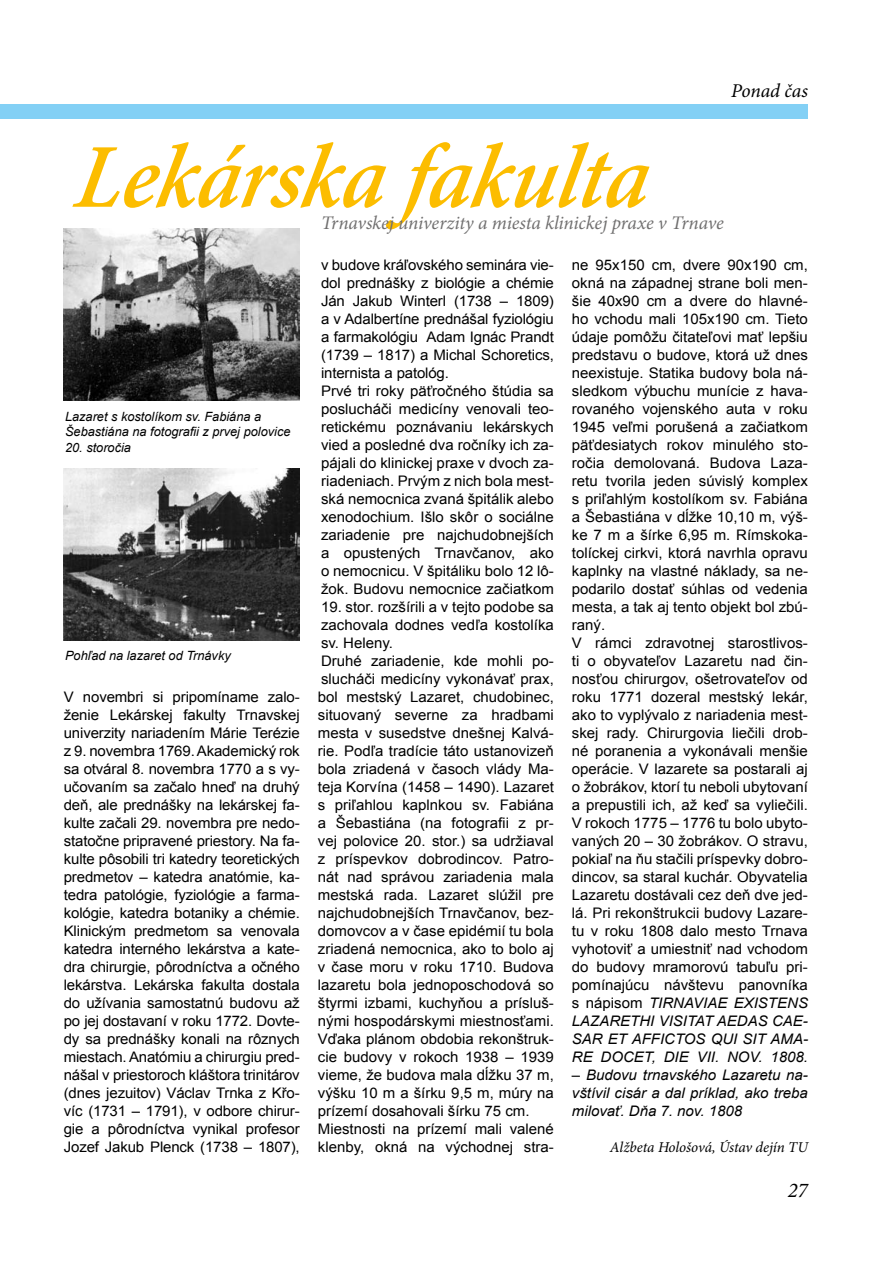
<style>
.page{position:relative;width:893px;height:1263px;background:#fff}
.page>*{position:absolute;margin:0;border:0;box-sizing:border-box;transform-origin:0 0}
.t1{font:italic 600 91.5px "Minion Pro";color:#fcbd00;scale:.93 1}
.t2{font:italic 21px "Minion Pro";color:#000}
.t3{font:italic 19.5px "Minion Pro";letter-spacing:-.005em;color:#000}
.t4{font:italic 19.2px "Minion Pro";letter-spacing:-.01em;color:#706f6f}
.t5{font:italic 15px "Minion Pro";letter-spacing:-.01em;color:#000}
.t6{font:14.55px/18px "Arial";color:#000}
.t7{font:italic 14.55px/18px "Arial";color:#000;text-align:justify}
.t8{font:italic 12.75px/15.3px "Arial";color:#000}
.s1{font-style:italic}
.s2{font-style:normal}
</style>
<div class="page">
<div style="left:0;top:104px;width:808px;height:15px;background:#83d0f5"></div>
<img style="left:64px;top:468px;width:236px;height:172px">
<img style="left:64px;top:229px;width:236px;height:172px">
<h3 class="t3" style="left:731px;top:78px;width:78px">Ponad čas</h3>
<h1 class="t1" style="left:72px;top:113px;width:642px">Lekárska fakulta</h1>
<h3 class="t4" style="left:321px;top:210px;width:404px">Trnavskej univerzity a miesta klinickej praxe v Trnave</h3>
<p class="t8" style="left:65px;top:409px;width:227px">Lazaret s kostolíkom sv. Fabiána a<br>Šebastiána na fotografii z prvej polovice</p>
<p class="t8" style="left:65px;top:440px;width:67px">20. storočia</p>
<p class="t8" style="left:65px;top:648px;width:167px">Pohľad na lazaret od Trnávky</p>
<p class="t6" style="left:64px;top:688px;width:238px;text-align:justify">V novembri si pripomíname zalo&shy;ženie Lekárskej fakulty Trnavskej univerzity nariadením Márie Terézie z 9. novembra 1769. Akademický rok sa otváral 8. novembra 1770 a s vy&shy;učovaním sa začalo hneď na druhý deň, ale prednášky na lekárskej fa&shy;kulte začali 29. novembra pre nedo&shy;statočne pripravené priestory. Na fa&shy;kulte pôsobili tri katedry teoretických predmetov – katedra anatómie, ka&shy;tedra patológie, fyziológie a farma&shy;kológie, katedra botaniky a chémie.<br>Klinickým predmetom sa venovala katedra interného lekárstva a kate&shy;dra chirurgie, pôrodníctva a očného lekárstva. Lekárska fakulta dostala do užívania samostatnú budovu až po jej dostavaní v roku 1772. Dovte&shy;dy sa prednášky konali na rôznych miestach. Anatómiu a chirurgiu pred&shy;nášal v priestoroch kláštora trinitárov (dnes jezuitov) Václav Trnka z Křo&shy;víc (1731 – 1791), v odbore chirur&shy;gie a pôrodníctva vynikal profesor Jozef Jakub Plenck (1738 – 1807),</p>
<p class="t6" style="left:321px;top:256px;width:234px">v budove kráľovského seminára vie&shy;dol prednášky z biológie a chémie Ján Jakub Winterl (1738 – 1809) a v Adalbertíne prednášal fyziológiu a farmakológiu Adam Ignác Prandt (1739 – 1817) a Michal Schoretics, internista a patológ.<br>Prvé tri roky päťročného štúdia sa poslucháči medicíny venovali teo&shy;retickému poznávaniu lekárskych vied a posledné dva ročníky ich za&shy;pájali do klinickej praxe v dvoch za&shy;riadeniach. Prvým z nich bola mest&shy;ská nemocnica zvaná špitálik alebo xenodochium. Išlo skôr o sociálne zariadenie pre najchudobnejších a opustených Trnavčanov, ako o nemocnicu. V špitáliku bolo 12 lô&shy;žok. Budovu nemocnice začiatkom</p>
<p class="t6" style="left:318px;top:598px;width:238px">19. stor. rozšírili a v tejto podobe sa zachovala dodnes vedľa kostolíka sv. Heleny.<br>Druhé zariadenie, kde mohli po&shy;slucháči medicíny vykonávať prax, bol mestský Lazaret, chudobinec, situovaný severne za hradbami mesta v susedstve dnešnej Kalvá&shy;rie. Podľa tradície táto ustanovizeň bola zriadená v časoch vlády Ma&shy;teja Korvína (1458 – 1490). Lazaret s priľahlou kaplnkou sv. Fabiána a Šebastiána (na fotografii z pr&shy;vej polovice 20. stor.) sa udržiaval z príspevkov dobrodincov. Patro&shy;nát nad správou zariadenia mala mestská rada. Lazaret slúžil pre najchudobnejších Trnavčanov, bez&shy;domovcov a v čase epidémií tu bola zriadená nemocnica, ako to bolo aj v čase moru v roku 1710. Budova lazaretu bola jednoposchodová so štyrmi izbami, kuchyňou a prísluš&shy;nými hospodárskymi miestnosťami.<br>Vďaka plánom obdobia rekonštruk&shy;cie budovy v rokoch 1938 – 1939 vieme, že budova mala dĺžku 37 m, výšku 10 m a šírku 9,5 m, múry na prízemí dosahovali šírku 75 cm.<br>Miestnosti na prízemí mali valené klenby, okná na východnej stra-</p>
<p class="t6" style="left:572px;top:256px;width:238px">ne 95x150 cm, dvere 90x190 cm, okná na západnej strane boli men&shy;šie 40x90 cm a dvere do hlavné&shy;ho vchodu mali 105x190 cm. Tieto údaje pomôžu čitateľovi mať lepšiu predstavu o budove, ktorá už dnes neexistuje. Statika budovy bola ná&shy;sledkom výbuchu munície z hava&shy;rovaného vojenského auta v roku<br>1945 veľmi porušená a začiatkom päťdesiatych rokov minulého sto&shy;ročia demolovaná. Budova Laza&shy;retu tvorila jeden súvislý komplex s priľahlým kostolíkom sv. Fabiána a Šebastiána v dĺžke 10,10 m, výš&shy;ke 7 m a šírke 6,95 m. Rímskoka&shy;tolíckej cirkvi, ktorá navrhla opravu kaplnky na vlastné náklady, sa ne&shy;podarilo dostať súhlas od vedenia mesta, a tak aj tento objekt bol zbú&shy;raný.<br>V rámci zdravotnej starostlivos&shy;ti o obyvateľov Lazaretu nad čin&shy;nosťou chirurgov, ošetrovateľov od roku 1771 dozeral mestský lekár, ako to vyplývalo z nariadenia mest&shy;skej rady. Chirurgovia liečili drob&shy;né poranenia a vykonávali menšie operácie. V lazarete sa postarali aj o žobrákov, ktorí tu neboli ubytovaní a prepustili ich, až keď sa vyliečili.<br>V rokoch 1775 – 1776 tu bolo ubyto&shy;vaných 20 – 30 žobrákov. O stravu, pokiaľ na ňu stačili príspevky dobro&shy;dincov, sa staral kuchár. Obyvatelia<br>Lazaretu dostávali cez deň dve jed&shy;lá. Pri rekonštrukcii budovy Lazare&shy;tu v roku 1808 dalo mesto Trnava vyhotoviť a umiestniť nad vchodom do budovy mramorovú tabuľu pri&shy;pomínajúcu návštevu panovníka s nápisom <span class="s1">TIRNAVIAE EXISTENS<br>LAZARETHI VISITAT AEDAS CAE-<br>SAR ET AFFICTOS QUI SIT AMA-<br>RE DOCET, DIE VII. NOV. 1808.</span></p>
<p class="t7" style="left:572px;top:1066px;width:238px"><span class="s2">–</span> Budovu trnavského Lazaretu na&shy;vštívil cisár a dal príklad, ako treba milovať. Dňa 7. nov. 1808</p>
<p class="t5" style="left:610px;top:1137px;width:199px">Alžbeta Hološová, Ústav dejín TU</p>
<h2 class="t2" style="left:788px;top:1176px;width:22px">27</h2>
</div>
